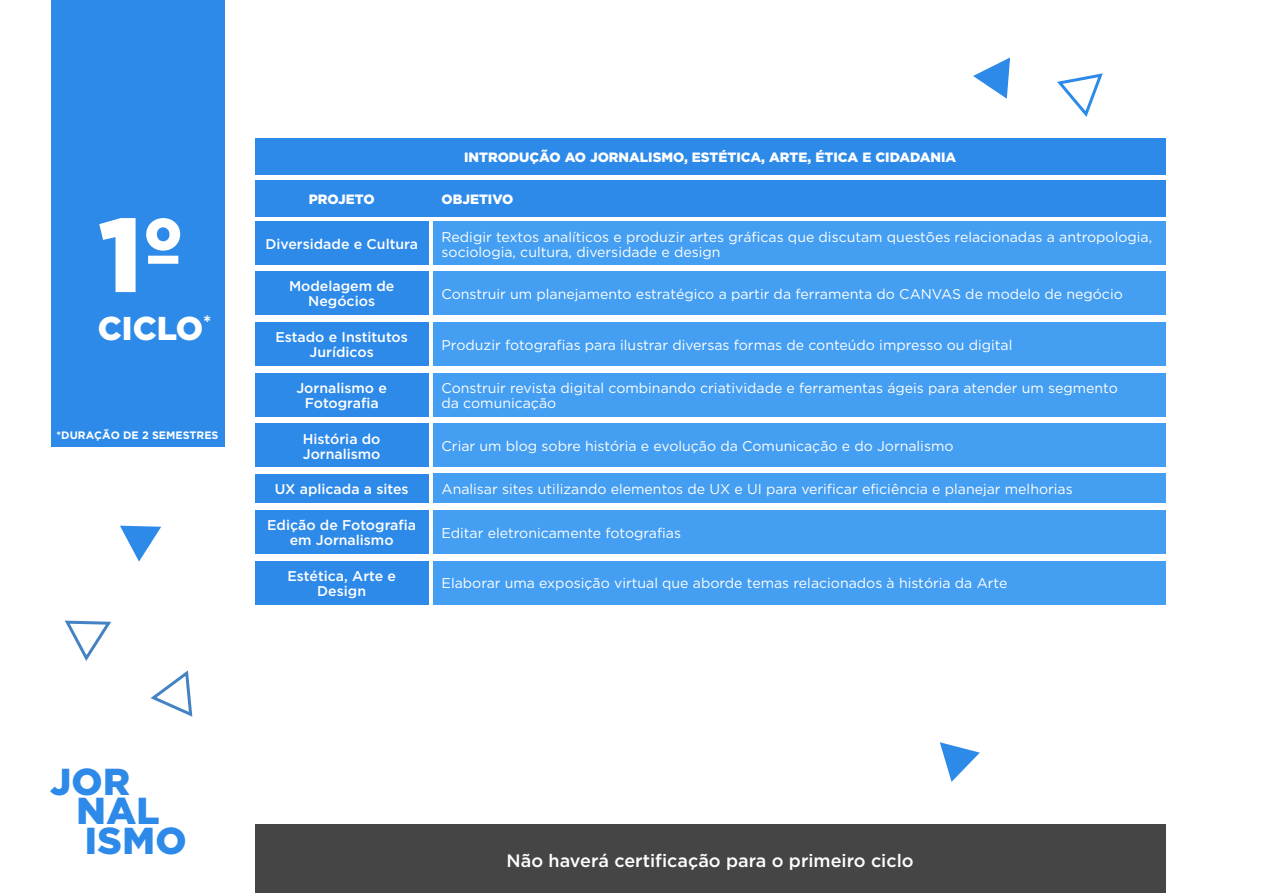
<style>
.page{position:relative;width:1263px;height:893px;background:#fff}
.page>*{position:absolute;margin:0;border:0;box-sizing:border-box;transform-origin:0 0}
.t1{font:900 105px "Gotham HTF";color:#fff}
.t2{font:900 37.5px/29.7px "Gotham";letter-spacing:.01em;color:#2d8ae9}
.t3{font:900 33px "Gotham HTF";color:#fff}
.t4{font:500 18px "Gotham HTF";color:#fff}
.t5{font:14.1px/15px "Gotham HTF";color:#fff}
.t6{font:500 14.1px/15px "Gotham HTF";color:#fff;text-align:center}
.t7{font:900 13.5px "Gotham";color:#fff}
.t8{font:700 10.8px "Gotham";color:#fff}
</style>
<div class="page">
<div style="left:51px;top:0;width:173px;height:446px;background:#2d8ae9"></div>
<div style="left:255px;top:825px;width:910px;height:68px;background:#464545"></div>
<div style="left:255px;top:221px;width:173px;height:44px;background:#2d8ae9"></div>
<div style="left:433px;top:221px;width:732px;height:44px;background:#449ef2"></div>
<div style="left:255px;top:271px;width:173px;height:44px;background:#2d8ae9"></div>
<div style="left:433px;top:271px;width:732px;height:44px;background:#449ef2"></div>
<div style="left:255px;top:322px;width:173px;height:44px;background:#2d8ae9"></div>
<div style="left:433px;top:322px;width:732px;height:44px;background:#449ef2"></div>
<div style="left:255px;top:373px;width:173px;height:44px;background:#2d8ae9"></div>
<div style="left:433px;top:373px;width:732px;height:44px;background:#449ef2"></div>
<div style="left:255px;top:423px;width:173px;height:44px;background:#2d8ae9"></div>
<div style="left:433px;top:423px;width:732px;height:44px;background:#449ef2"></div>
<div style="left:255px;top:474px;width:173px;height:28px;background:#2d8ae9"></div>
<div style="left:433px;top:473px;width:732px;height:29px;background:#449ef2"></div>
<div style="left:255px;top:510px;width:173px;height:43px;background:#2d8ae9"></div>
<div style="left:433px;top:510px;width:732px;height:43px;background:#449ef2"></div>
<div style="left:255px;top:561px;width:173px;height:43px;background:#2d8ae9"></div>
<div style="left:433px;top:561px;width:732px;height:43px;background:#449ef2"></div>
<svg style="left:64px;top:620px;width:47px;height:41px"></svg>
<svg style="left:120px;top:526px;width:41px;height:36px"></svg>
<svg style="left:150px;top:670px;width:43px;height:47px"></svg>
<div style="left:255px;top:180px;width:910px;height:36px;background:#2d8ae9"></div>
<svg style="left:940px;top:742px;width:40px;height:40px"></svg>
<svg style="left:1057px;top:73px;width:46px;height:44px"></svg>
<svg style="left:973px;top:58px;width:37px;height:41px"></svg>
<div style="left:255px;top:138px;width:910px;height:36px;background:#2d8ae9"></div>
<h1 class="t1" style="left:98px;top:194px;width:87px">1º</h1>
<h3 class="t3" style="left:98px;top:309px;width:115px">CICLO<sup>*</sup></h3>
<p class="t8" style="left:57px;top:429px;width:163px">*DURAÇÃO DE 2 SEMESTRES</p>
<p class="t7" style="left:464px;top:148px;width:494px">INTRODUÇÃO AO JORNALISMO, ESTÉTICA, ARTE, ÉTICA E CIDADANIA</p>
<p class="t7" style="left:309px;top:190px;width:67px">PROJETO</p>
<p class="t7" style="left:442px;top:190px;width:73px">OBJETIVO</p>
<p class="t6" style="left:265px;top:236px;width:154px">Diversidade e Cultura</p>
<p class="t5" style="left:441px;top:229px;width:712px">Redigir textos analíticos e produzir artes gráficas que discutam questões relacionadas a antropologia, sociologia, cultura, diversidade e design</p>
<p class="t6" style="left:289px;top:279px;width:107px">Modelagem de<br>Negócios</p>
<p class="t5" style="left:441px;top:286px;width:683px">Construir um planejamento estratégico a partir da ferramenta do CANVAS de modelo de negócio</p>
<p class="t6" style="left:275px;top:329px;width:134px">Estado e Institutos<br>Jurídicos</p>
<p class="t5" style="left:441px;top:337px;width:572px">Produzir fotografias para ilustrar diversas formas de conteúdo impresso ou digital</p>
<p class="t6" style="left:296px;top:380px;width:92px">Jornalismo e<br>Fotografia</p>
<p class="t5" style="left:441px;top:380px;width:678px">Construir revista digital combinando criatividade e ferramentas ágeis para atender um segmento da comunicação</p>
<p class="t6" style="left:303px;top:431px;width:79px;text-align:left">História do<br>Jornalismo</p>
<p class="t5" style="left:441px;top:439px;width:513px">Criar um blog sobre história e evolução da Comunicação e do Jornalismo</p>
<p class="t6" style="left:275px;top:481px;width:135px">UX aplicada a sites</p>
<p class="t5" style="left:441px;top:481px;width:633px">Analisar sites utilizando elementos de UX e UI para verificar eficiência e planejar melhorias</p>
<p class="t6" style="left:267px;top:517px;width:150px">Edição de Fotografia em Jornalismo</p>
<p class="t5" style="left:441px;top:525px;width:241px">Editar eletronicamente fotografias</p>
<p class="t6" style="left:287px;top:568px;width:110px">Estética, Arte e<br>Design</p>
<p class="t5" style="left:441px;top:576px;width:567px">Elaborar uma exposição virtual que aborde temas relacionados à história da Arte</p>
<h2 class="t2" style="left:77px;top:766px;width:111px;text-indent:-27px">JOR<br>NAL<br>ISMO</h2>
<p class="t4" style="left:507px;top:850px;width:409px">Não haverá certificação para o primeiro ciclo</p>
</div>
